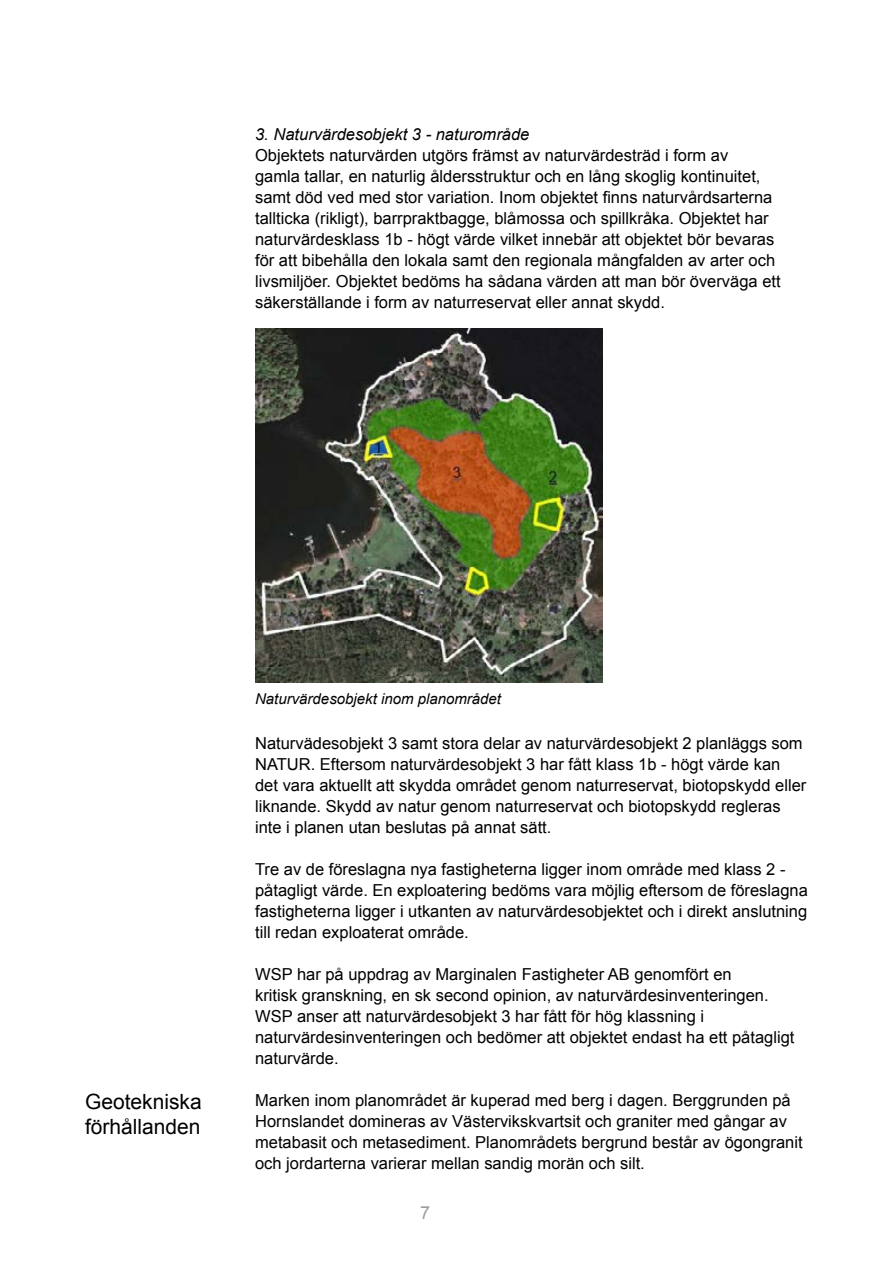
<style>
.page{position:relative;width:893px;height:1263px;background:#fff}
.page>*{position:absolute;margin:0;border:0;box-sizing:border-box;transform-origin:0 0}
.t1{font:21px/25.2px "Arial";color:#000}
.t2{font:18px "Arial";color:#9d9d9c}
.t3{font:16.5px/21px "Arial";color:#000}
.t4{font:italic 16.5px "Arial";color:#000}
.t5{font:italic 15px "Arial";color:#000}
</style>
<div class="page">
<img style="left:255px;top:329px;width:348px;height:353px">
<p class="t4" style="left:255px;top:123px;width:276px">3. Naturvärdesobjekt 3 - naturområde</p>
<p class="t3" style="left:255px;top:144px;width:527px">Objektets naturvärden utgörs främst av naturvärdesträd i form av<br>gamla tallar, en naturlig åldersstruktur och en lång skoglig kontinuitet, samt död ved med stor variation. Inom objektet finns naturvårdsarterna tallticka (rikligt), barrpraktbagge, blåmossa och spillkråka. Objektet har naturvärdesklass 1b - högt värde vilket innebär att objektet bör bevaras för att bibehålla den lokala samt den regionala mångfalden av arter och livsmiljöer. Objektet bedöms ha sådana värden att man bör överväga ett säkerställande i form av naturreservat eller annat skydd.</p>
<p class="t1" style="left:85px;top:1089px;width:118px">Geotekniska förhållanden</p>
<p class="t5" style="left:255px;top:689px;width:247px">Naturvärdesobjekt inom planområdet</p>
<p class="t3" style="left:255px;top:732px;width:553px">Naturvädesobjekt 3 samt stora delar av naturvärdesobjekt 2 planläggs som NATUR. Eftersom naturvärdesobjekt 3 har fått klass 1b - högt värde kan det vara aktuellt att skydda området genom naturreservat, biotopskydd eller liknande. Skydd av natur genom naturreservat och biotopskydd regleras inte i planen utan beslutas på annat sätt.</p>
<p class="t3" style="left:255px;top:858px;width:554px">Tre av de föreslagna nya fastigheterna ligger inom område med klass 2 - påtagligt värde. En exploatering bedöms vara möjlig eftersom de föreslagna fastigheterna ligger i utkanten av naturvärdesobjektet och i direkt anslutning till redan exploaterat område.</p>
<p class="t3" style="left:255px;top:963px;width:541px">WSP har på uppdrag av Marginalen Fastigheter AB genomfört en<br>kritisk granskning, en sk second opinion, av naturvärdesinventeringen.<br>WSP anser att naturvärdesobjekt 3 har fått för hög klassning i naturvärdesinventeringen och bedömer att objektet endast ha ett påtagligt naturvärde.</p>
<p class="t3" style="left:255px;top:1089px;width:549px">Marken inom planområdet är kuperad med berg i dagen. Berggrunden på Hornslandet domineras av Västervikskvartsit och graniter med gångar av metabasit och metasediment. Planområdets bergrund består av ögongranit och jordarterna varierar mellan sandig morän och silt.</p>
<p class="t2" style="left:420px;top:1201px;width:12px">7</p>
</div>
